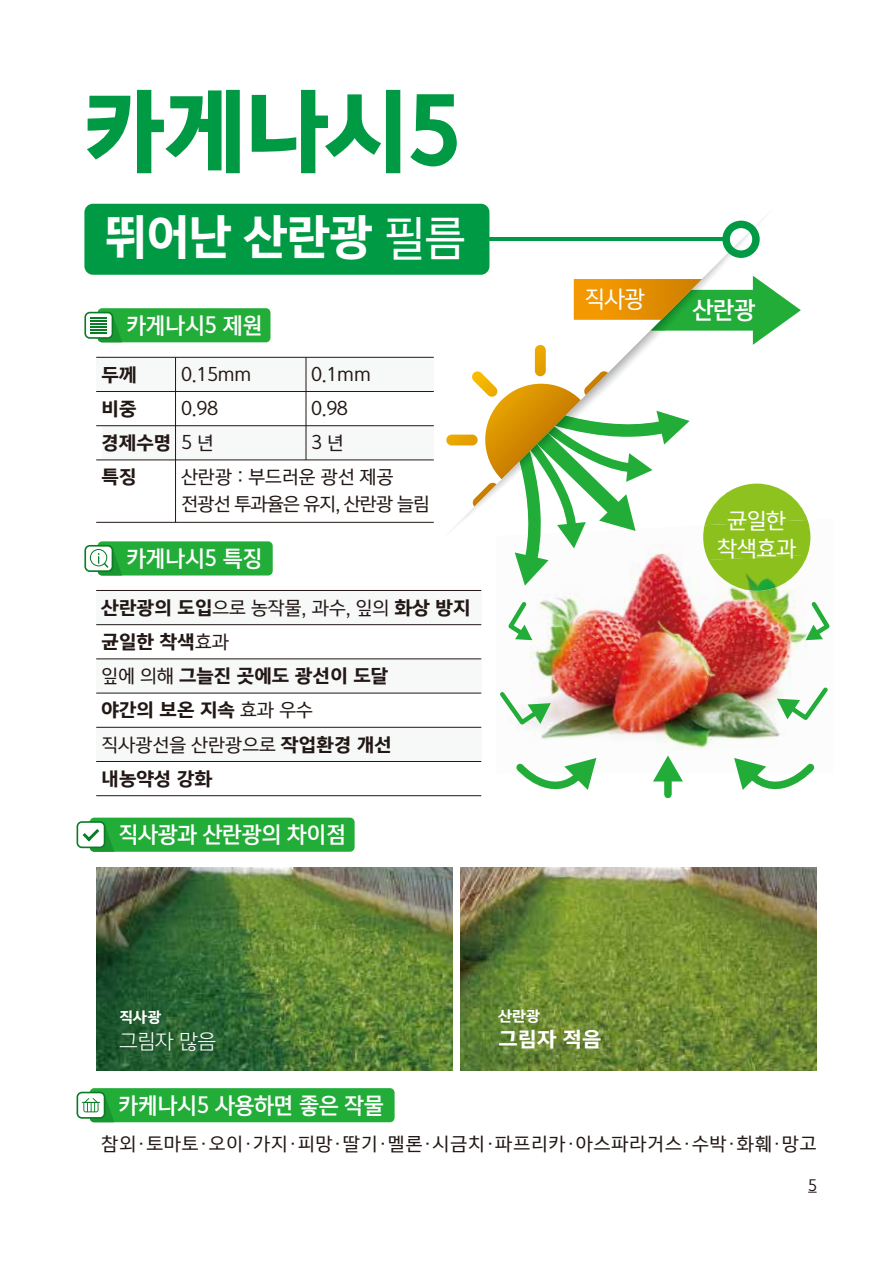
<style>
.page{position:relative;width:893px;height:1263px;background:#fff}
.page>*{position:absolute;margin:0;border:0;box-sizing:border-box;transform-origin:0 0}
.t1{font:83.85px "Yoon Gothic Pro 790";letter-spacing:-.005em;color:#094;scale:.95 1}
.t2{font:45px "Yoon Gothic Pro 780";letter-spacing:-.005em;color:#fff;scale:.95 1}
.t3{font:22.5px "Yoon Gothic Pro 770";color:#fff;scale:.95 1}
.t4{font:22.5px "Yoon Gothic Pro 750";color:#fff;scale:.95 1}
.t5{font:21px "Yoon Gothic Pro 770";color:#fff;scale:.95 1}
.t6{font:20.85px/27.9px "Yoon Gothic Pro 750";color:#fff;text-align:center}
.t7{font:19.95px "Yoon Gothic Pro 735";color:#fff}
.t8{font:19.95px "Yoon Gothic Pro 785";color:#fff}
.t9{font:18px/34.2px "Yoon Gothic Pro 755";color:#221815}
.t10{font:18px/34.2px "Yoon Gothic Pro 785";color:#221815}
.t11{font:18px "Yoon Gothic Pro 755";letter-spacing:.055em;color:#221815}
.t12{font:18px "Yoon Gothic Pro 755";letter-spacing:-.04em;color:#221815}
.t13{font:15px "Yoon Gothic Pro 755";color:#221815}
.t14{font:14.25px "Yoon Gothic Pro 785";color:#fff}
.s1{font-family:"Yoon Gothic Pro 750"}
.s2{font-family:"Yoon Gothic Pro 785"}
.s3{font-family:"Yoon Gothic Pro 755"}
</style>
<div class="page">
<img style="left:530px;top:531px;width:281px;height:228px">
<svg style="left:706px;top:484px;width:102px;height:36px"></svg>
<div style="left:703px;top:520px;width:107px;height:40px;background:#8cc11d"></div>
<img style="left:708px;top:555px;width:99px;height:36px">
<img style="left:548px;top:219px;width:215px;height:152px">
<img style="left:448px;top:444px;width:23px;height:84px">
<svg style="left:574px;top:276px;width:227px;height:69px"></svg>
<div style="left:446px;top:435px;width:32px;height:10px;background:#e8a500;border-radius:5px"></div>
<svg style="left:471px;top:371px;width:219px;height:215px"></svg>
<div style="left:535px;top:345px;width:11px;height:31px;background:#e7a400;border-radius:5px"></div>
<div style="left:84px;top:204px;width:405px;height:71px;background:#094;border-radius:9px"></div>
<hr style="left:96px;top:795px;width:385px;height:1px;background:#221815">
<div style="left:98px;top:541px;width:175px;height:34px;background:#22ac38;border-radius:5px"></div>
<svg style="left:84px;top:545px;width:29px;height:27px"></svg>
<div style="left:86px;top:547px;width:26px;height:23px;background:#fff;border-radius:4px"></div>
<svg style="left:90px;top:549px;width:32px;height:26px"></svg>
<div style="left:96px;top:727px;width:385px;height:34px;background:#f7f8f8"></div>
<div style="left:96px;top:590px;width:385px;height:35px;background:#f7f8f8"></div>
<div style="left:96px;top:659px;width:385px;height:34px;background:#f7f8f8"></div>
<hr style="left:96px;top:727px;width:385px;height:1px;background:#221815">
<hr style="left:96px;top:590px;width:385px;height:1px;background:#221815">
<hr style="left:96px;top:624px;width:385px;height:1px;background:#221815">
<hr style="left:96px;top:659px;width:385px;height:1px;background:#221815">
<hr style="left:96px;top:693px;width:385px;height:1px;background:#221815">
<hr style="left:96px;top:761px;width:385px;height:1px;background:#221815">
<div style="left:96px;top:357px;width:338px;height:34px;background:#f7f8f8"></div>
<div style="left:102px;top:426px;width:332px;height:34px;background:#f7f8f8"></div>
<div style="left:98px;top:308px;width:172px;height:34px;background:#22ac38;border-radius:5px"></div>
<svg style="left:84px;top:312px;width:29px;height:27px"></svg>
<div style="left:86px;top:313px;width:26px;height:24px;background:#fff;border-radius:4px"></div>
<svg style="left:90px;top:316px;width:32px;height:26px"></svg>
<hr style="left:96px;top:357px;width:338px;height:1px;background:#221815">
<hr style="left:96px;top:391px;width:338px;height:1px;background:#221815">
<hr style="left:96px;top:425px;width:338px;height:1px;background:#221815">
<hr style="left:96px;top:460px;width:338px;height:1px;background:#221815">
<hr style="left:96px;top:522px;width:338px;height:1px;background:#221815">
<hr style="left:175px;top:357px;width:1px;height:165px;background:#221815">
<hr style="left:306px;top:357px;width:1px;height:103px;background:#221815">
<div style="left:90px;top:818px;width:265px;height:34px;background:#22ac38;border-radius:5px"></div>
<svg style="left:77px;top:821px;width:28px;height:27px"></svg>
<div style="left:78px;top:823px;width:26px;height:23px;background:#fff;border-radius:4px"></div>
<svg style="left:83px;top:825px;width:31px;height:27px"></svg>
<img style="left:96px;top:867px;width:356px;height:203px">
<img style="left:461px;top:867px;width:355px;height:203px">
<div style="left:90px;top:1088px;width:305px;height:34px;background:#22ac38;border-radius:5px"></div>
<svg style="left:77px;top:1092px;width:28px;height:27px"></svg>
<div style="left:78px;top:1093px;width:26px;height:24px;background:#fff;border-radius:4px"></div>
<svg style="left:82px;top:1096px;width:32px;height:26px"></svg>
<svg style="left:722px;top:221px;width:38px;height:37px"></svg>
<hr style="left:489px;top:238px;width:238px;height:3px;background:#094">
<svg style="left:516px;top:758px;width:80px;height:32px"></svg>
<svg style="left:734px;top:758px;width:81px;height:32px"></svg>
<div style="left:664px;top:772px;width:8px;height:22px;background:#22ac38"></div>
<svg style="left:653px;top:755px;width:30px;height:26px"></svg>
<svg style="left:777px;top:683px;width:51px;height:41px"></svg>
<svg style="left:500px;top:688px;width:51px;height:40px"></svg>
<svg style="left:508px;top:598px;width:24px;height:43px"></svg>
<svg style="left:806px;top:598px;width:24px;height:43px"></svg>
<h1 class="t1" style="left:84px;top:69px;width:398px">카게나시5</h1>
<h2 class="t2" style="left:104px;top:203px;width:382px">뛰어난 산란광 <span class="s1">필름</span></h2>
<p class="t5" style="left:127px;top:310px;width:144px">카게나시5 제원</p>
<p class="t10" style="left:102px;top:356px;width:71px">두께 비중 경제수명 특징</p>
<p class="t9" style="left:182px;top:357px;width:213px">0.15mm<br>0.98<br>5 년<br>산란광 : 부드러운 광선 제공</p>
<p class="t12" style="left:182px;top:492px;width:250px">전광선 투과율은 유지, 산란광 늘림</p>
<p class="t9" style="left:311px;top:357px;width:61px">0.1mm<br>0.98<br>3 년</p>
<p class="t5" style="left:127px;top:543px;width:144px">카게나시5 특징</p>
<p class="t9" style="left:102px;top:590px;width:370px"><span class="s2">산란광의 도입</span>으로 농작물, 과수, 잎의 <span class="s2">화상 방지</span></p>
<p class="t10" style="left:102px;top:624px;width:288px">균일한 착색<span class="s3">효과<br>잎에 의해</span> 그늘진 곳에도 광선이 도달 야간의 보온 지속 <span class="s3">효과 우수</span></p>
<p class="t9" style="left:102px;top:727px;width:292px">직사광선을 산란광으로 <span class="s2">작업환경 개선</span></p>
<p class="t10" style="left:102px;top:761px;width:112px">내농약성 강화</p>
<p class="t5" style="left:119px;top:819px;width:240px">직사광과 산란광의 차이점</p>
<p class="t4" style="left:585px;top:284px;width:65px">직사광</p>
<p class="t3" style="left:693px;top:294px;width:67px">산란광</p>
<p class="t6" style="left:718px;top:506px;width:80px">균일한 착색효과</p>
<p class="t14" style="left:119px;top:1006px;width:44px">직사광</p>
<p class="t7" style="left:119px;top:1028px;width:98px">그림자 많음</p>
<p class="t5" style="left:119px;top:1090px;width:280px">카케나시5 사용하면 좋은 작물</p>
<p class="t14" style="left:498px;top:1005px;width:43px">산란광</p>
<p class="t8" style="left:498px;top:1024px;width:104px">그림자 적음</p>
<p class="t11" style="left:101px;top:1131px;width:716px">참외·토마토·오이·가지·피망·딸기·멜론·시금치·파프리카·아스파라거스·수박·화훼·망고</p>
<p class="t13" style="left:808px;top:1175px;width:10px">5</p>
</div>
